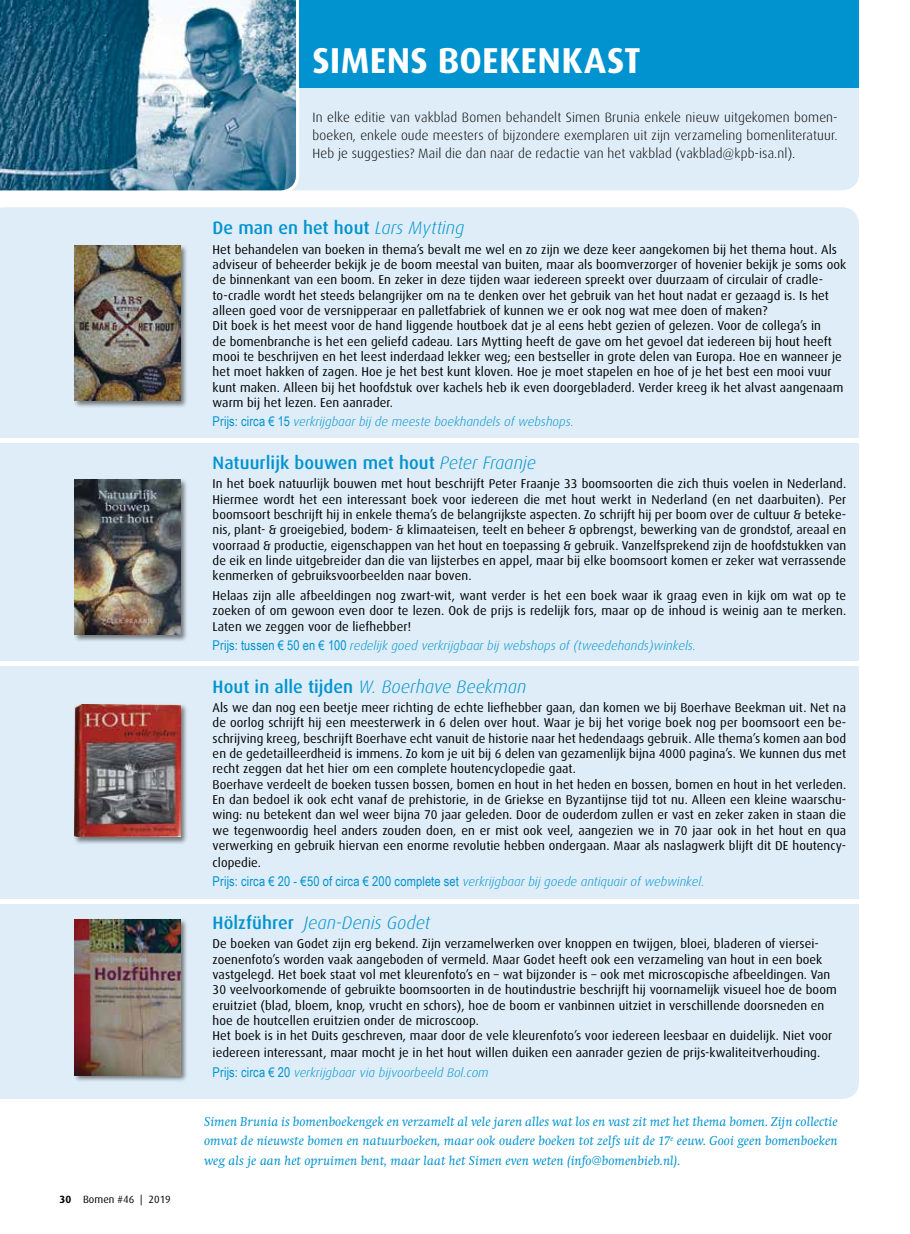
<style>
.page{position:relative;width:910px;height:1234px;background:#fff}
.page>*{position:absolute;margin:0;border:0;box-sizing:border-box;transform-origin:0 0}
.t1{font:700 36px "Dax";letter-spacing:.01em;color:#fff}
.t2{font:500 18px "Dax";letter-spacing:.005em;color:#0093d0}
.t3{font:italic 300 18px "Dax";color:#0093d0}
.t4{font:italic 13.5px/19.2px "Swift EF";letter-spacing:.005em;color:#0093d0;text-align:justify}
.t5{font:300 13.5px/18px "Dax";letter-spacing:.01em;color:#000;text-align:justify}
.t6{font:12.75px/15.3px "Dax";letter-spacing:.005em;color:#000}
.t7{font:italic 300 12.75px/19.2px "Dax";letter-spacing:.005em;color:#0093d0}
.t8{font:10.5px "Dax";letter-spacing:.005em;color:#000}
.s1{font-weight:700}
.s2{font-weight:300;font-style:italic}
.s3{font-family:"Arial Narrow";font-weight:400;font-style:normal;font-size:13.5px}
.s4{font-weight:500;font-style:normal}
.s5{font-weight:400;font-style:normal;color:#000}
.s6{font-family:"Arial Narrow";font-size:13.5px;color:#0093d0}
.s7{font-weight:300;font-style:italic;color:#0093d0}
</style>
<div class="page">
<div style="left:0;top:207px;width:859px;height:891px;background:#deedf7"></div>
<hr style="left:0;top:438px;width:865px;height:4px;background:#fff">
<hr style="left:0;top:661px;width:865px;height:4px;background:#fff">
<hr style="left:0;top:899px;width:865px;height:4px;background:#fff">
<div style="left:301px;top:88px;width:558px;height:102px;background:#deedf7"></div>
<svg style="left:0;top:0;width:301px;height:191px;background:#51849d"></svg>
<div style="left:299px;top:0;width:560px;height:88px;background:#0093d0"></div>
<div style="left:73px;top:244px;width:115px;height:164px;background:#000;opacity:.5"></div>
<img style="left:75px;top:246px;width:106px;height:155px">
<div style="left:73px;top:477px;width:115px;height:165px;background:#000;opacity:.5"></div>
<img style="left:75px;top:479px;width:106px;height:155px">
<div style="left:73px;top:702px;width:115px;height:142px;background:#000;opacity:.5"></div>
<img style="left:75px;top:704px;width:106px;height:132px">
<div style="left:73px;top:918px;width:115px;height:164px;background:#000;opacity:.5"></div>
<img style="left:75px;top:919px;width:106px;height:155px">
<p class="t8" style="left:60px;top:1193px;width:113px"><span class="s1">30</span> Bomen #46 | 2019</p>
<h1 class="t1" style="left:313px;top:40px;width:330px">SIMENS BOEKENKAST</h1>
<p class="t5" style="left:313px;top:108px;width:527px">In elke editie van vakblad Bomen behandelt Simen Brunia enkele nieuw uitgekomen bomen&shy;boeken, enkele oude meesters of bijzondere exemplaren uit zijn verzameling bomenliteratuur.<br>Heb je suggesties? Mail die dan naar de redactie van het vakblad (vakblad@kpb-isa.nl).</p>
<h2 class="t2" style="left:213px;top:218px;width:253px">De man en het hout <span class="s2">Lars Mytting</span></h2>
<p class="t6" style="left:213px;top:242px;width:635px">Het behandelen van boeken in thema’s bevalt me wel en zo zijn we deze keer aangekomen bij het thema hout. Als adviseur of beheerder bekijk je de boom meestal van buiten, maar als boomverzorger of hovenier bekijk je soms ook de binnenkant van een boom. En zeker in deze tijden waar iedereen spreekt over duurzaam of circulair of cradle&shy;to-cradle wordt het steeds belangrijker om na te denken over het gebruik van het hout nadat er gezaagd is. Is het alleen goed voor de versnipperaar en palletfabriek of kunnen we er ook nog wat mee doen of maken?<br>Dit boek is het meest voor de hand liggende houtboek dat je al eens hebt gezien of gelezen. Voor de collega’s in<br>de bomenbranche is het een geliefd cadeau. Lars Mytting heeft de gave om het gevoel dat iedereen bij hout heeft mooi te beschrijven en het leest inderdaad lekker weg; een bestseller in grote delen van Europa. Hoe en wanneer je het moet hakken of zagen. Hoe je het best kunt kloven. Hoe je moet stapelen en hoe of je het best een mooi vuur kunt maken. Alleen bij het hoofdstuk over kachels heb ik even doorgebladerd. Verder kreeg ik het alvast aangenaam warm bij het lezen. Een aanrader.</p>
<p class="t7" style="left:213px;top:412px;width:363px"><span class="s3">Prijs: circa € 15</span> verkrijgbaar bij de meeste boekhandels of webshops.</p>
<h2 class="t2" style="left:213px;top:452px;width:325px">Natuurlijk bouwen met hout <span class="s2">Peter Fraanje</span></h2>
<p class="t6" style="left:213px;top:476px;width:635px;text-align:justify">In het boek natuurlijk bouwen met hout beschrijft Peter Fraanje 33 boomsoorten die zich thuis voelen in Nederland.<br>Hiermee wordt het een interessant boek voor iedereen die met hout werkt in Nederland (en net daarbuiten). Per boomsoort beschrijft hij in enkele thema’s de belangrijkste aspecten. Zo schrijft hij per boom over de cultuur &amp; beteke&shy;nis, plant- &amp; groeigebied, bodem- &amp; klimaateisen, teelt en beheer &amp; opbrengst, bewerking van de grondstof, areaal en voorraad &amp; productie, eigenschappen van het hout en toepassing &amp; gebruik. Vanzelfsprekend zijn de hoofdstukken van de eik en linde uitgebreider dan die van lijsterbes en appel, maar bij elke boomsoort komen er zeker wat verrassende kenmerken of gebruiksvoorbeelden naar boven.</p>
<p class="t6" style="left:213px;top:587px;width:635px;text-align:justify">Helaas zijn alle afbeeldingen nog zwart-wit, want verder is het een boek waar ik graag even in kijk om wat op te zoeken of om gewoon even door te lezen. Ook de prijs is redelijk fors, maar op de inhoud is weinig aan te merken.<br>Laten we zeggen voor de liefhebber!</p>
<p class="t7" style="left:213px;top:635px;width:485px"><span class="s3">Prijs: tussen € 50 en € 100</span> redelijk goed verkrijgbaar bij webshops of (tweedehands)winkels.</p>
<h2 class="t3" style="left:213px;top:676px;width:315px"><span class="s4">Hout in alle tijden</span> W. Boerhave Beekman</h2>
<p class="t6" style="left:213px;top:700px;width:635px">Als we dan nog een beetje meer richting de echte liefhebber gaan, dan komen we bij Boerhave Beekman uit. Net na de oorlog schrijft hij een meesterwerk in 6 delen over hout. Waar je bij het vorige boek nog per boomsoort een be&shy;schrijving kreeg, beschrijft Boerhave echt vanuit de historie naar het hedendaags gebruik. Alle thema’s komen aan bod en de gedetailleerdheid is immens. Zo kom je uit bij 6 delen van gezamenlijk bijna 4000 pagina’s. We kunnen dus met recht zeggen dat het hier om een complete houtencyclopedie gaat.<br>Boerhave verdeelt de boeken tussen bossen, bomen en hout in het heden en bossen, bomen en hout in het verleden.<br>En dan bedoel ik ook echt vanaf de prehistorie, in de Griekse en Byzantijnse tijd tot nu. Alleen een kleine waarschu&shy;wing: nu betekent dan wel weer bijna 70 jaar geleden. Door de ouderdom zullen er vast en zeker zaken in staan die we tegenwoordig heel anders zouden doen, en er mist ook veel, aangezien we in 70 jaar ook in het hout en qua verwerking en gebruik hiervan een enorme revolutie hebben ondergaan. Maar als naslagwerk blijft dit DE houtency-</p>
<p class="t7" style="left:213px;top:852px;width:493px"><span class="s5">clopedie.<br></span><span class="s3">Prijs: circa € 20 - €50 of circa € 200 complete set</span> verkrijgbaar bij goede antiquair of webwinkel.</p>
<h2 class="t3" style="left:213px;top:912px;width:219px"><span class="s4">Hölzführer</span> Jean-Denis Godet</h2>
<p class="t6" style="left:213px;top:936px;width:626px">De boeken van Godet zijn erg bekend. Zijn verzamelwerken over knoppen en twijgen, bloei, bladeren of viersei&shy;zoenenfoto’s worden vaak aangeboden of vermeld. Maar Godet heeft ook een verzameling van hout in een boek vastgelegd. Het boek staat vol met kleurenfoto’s en – wat bijzonder is – ook met microscopische afbeeldingen. Van 30 veelvoorkomende of gebruikte boomsoorten in de houtindustrie beschrijft hij voornamelijk visueel hoe de boom eruitziet (blad, bloem, knop, vrucht en schors), hoe de boom er vanbinnen uitziet in verschillende doorsneden en hoe de houtcellen eruitzien onder de microscoop.<br>Het boek is in het Duits geschreven, maar door de vele kleurenfoto’s voor iedereen leesbaar en duidelijk. Niet voor</p>
<p class="t6" style="left:213px;top:1043px;width:609px;line-height:19.2px">iedereen interessant, maar mocht je in het hout willen duiken een aanrader gezien de prijs-kwaliteitverhouding.<br><span class="s6">Prijs: circa € 20</span> <span class="s7">verkrijgbaar via bijvoorbeeld Bol.com</span></p>
<p class="t4" style="left:204px;top:1112px;width:635px">Simen Brunia is bomenboekengek en verzamelt al vele jaren alles wat los en vast zit met het thema bomen. Zijn collectie omvat de nieuwste bomen en natuurboeken, maar ook oudere boeken tot zelfs uit de 17<sup>e</sup> eeuw. Gooi geen bomenboeken weg als je aan het opruimen bent, maar laat het Simen even weten (info@bomenbieb.nl).</p>
</div>
